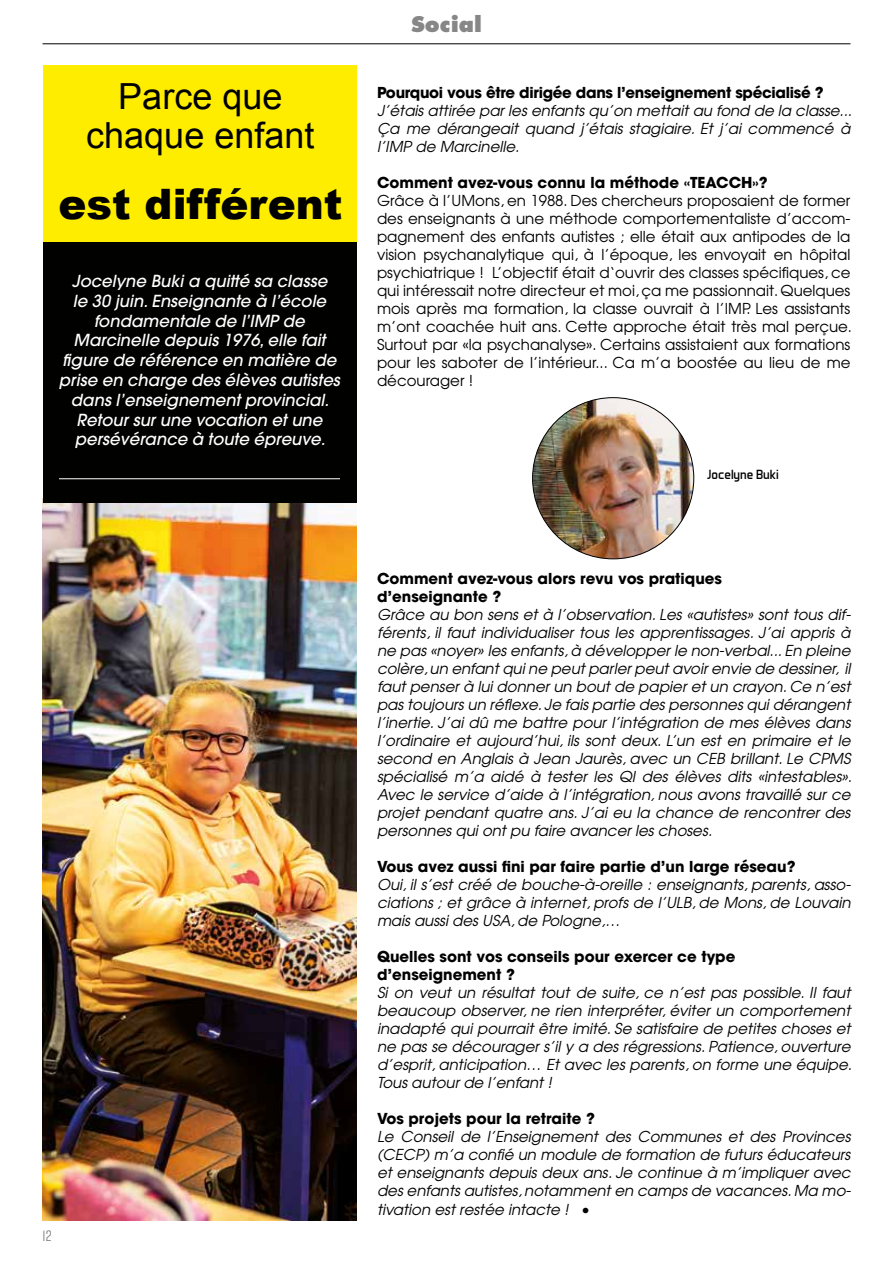
<style>
.page{position:relative;width:893px;height:1263px;background:#fff}
.page>*{position:absolute;margin:0;border:0;box-sizing:border-box;transform-origin:0 0}
.t1{font:900 42px "Arial";color:#010100}
.t2{font:36px/39px "Arial";color:#010100;text-align:center}
.t3{font:800 21px "Futura";color:#878787}
.t4{font:italic 500 16.5px/19.8px "Avant Garde";color:#fff;text-align:center}
.t5{font:italic 15px/18px "Avant Garde";color:#010100;text-align:justify}
.t6{font:15px/18px "Avant Garde";color:#010100;text-align:justify}
.t7{font:700 15px/18px "Avant Garde";color:#010100}
.t8{font:700 15px "Avant Garde";letter-spacing:-.02em;color:#010100}
.t9{font:15px "Rift";color:#706f6f}
.t10{font:13.5px "Aero Matics";color:#010100}
.s1{font-style:normal}
</style>
<div class="page">
<hr style="left:43px;top:44px;width:807px;height:1px;background:#000">
<div style="left:43px;top:66px;width:314px;height:189px;background:#ffed00"></div>
<img style="left:533px;top:398px;width:161px;height:161px;border-radius:81px">
<img style="left:43px;top:502px;width:313px;height:718px">
<div style="left:43px;top:242px;width:314px;height:260px;background:#010100"></div>
<hr style="left:59px;top:478px;width:281px;height:1px;background:#fff">
<h2 class="t2" style="left:86px;top:77px;width:230px">Parce que chaque enfant</h2>
<h1 class="t1" style="left:58px;top:173px;width:286px">est différent</h1>
<p class="t4" style="left:59px;top:271px;width:282px">Jocelyne Buki a quitté sa classe<br>le 30 juin. Enseignante à l’école fondamentale de l’IMP de<br>Marcinelle depuis 1976, elle fait figure de référence en matière de prise en charge des élèves autistes dans l’enseignement provincial.<br>Retour sur une vocation et une persévérance à toute épreuve.</p>
<h3 class="t3" style="left:411px;top:11px;width:72px">Social</h3>
<p class="t8" style="left:377px;top:83px;width:448px">Pourquoi vous être dirigée dans l’enseignement spécialisé ?</p>
<p class="t5" style="left:377px;top:102px;width:477px">J’étais attirée par les enfants qu’on mettait au fond de la classe...<br>Ça me dérangeait quand j’étais stagiaire. Et j’ai commencé à l’IMP de Marcinelle.</p>
<p class="t7" style="left:377px;top:174px;width:392px">Comment avez-vous connu la méthode «TEACCH»?</p>
<p class="t6" style="left:377px;top:192px;width:477px">Grâce à l’UMons, en 1988. Des chercheurs proposaient de former des enseignants à une méthode comportementaliste d’accom&shy;pagnement des enfants autistes ; elle était aux antipodes de la vision psychanalytique qui, à l’époque, les envoyait en hôpital psychiatrique ! L’objectif était d‘ouvrir des classes spécifiques, ce qui intéressait notre directeur et moi, ça me passionnait. Quelques mois après ma formation, la classe ouvrait à l’IMP. Les assistants m’ont coachée huit ans. Cette approche était très mal perçue.<br>Surtout par «la psychanalyse». Certains assistaient aux formations pour les saboter de l’intérieur... Ca m’a boostée au lieu de me décourager !</p>
<p class="t10" style="left:707px;top:466px;width:73px">Jocelyne Buki</p>
<p class="t9" style="left:43px;top:1225px;width:11px">12</p>
<p class="t7" style="left:377px;top:570px;width:346px">Comment avez-vous alors revu vos pratiques d’enseignante ?</p>
<p class="t5" style="left:377px;top:606px;width:476px">Grâce au bon sens et à l’observation. Les «autistes» sont tous dif&shy;férents, il faut individualiser tous les apprentissages. J’ai appris à ne pas «noyer» les enfants, à développer le non-verbal... En pleine colère, un enfant qui ne peut parler peut avoir envie de dessiner, il faut penser à lui donner un bout de papier et un crayon. Ce n’est pas toujours un réflexe. Je fais partie des personnes qui dérangent l’inertie. J’ai dû me battre pour l’intégration de mes élèves dans l’ordinaire et aujourd’hui, ils sont deux. L’un est en primaire et le second en Anglais à Jean Jaurès, avec un CEB brillant. Le CPMS spécialisé m’a aidé à tester les QI des élèves dits «intestables».<br>Avec le service d’aide à l’intégration, nous avons travaillé sur ce projet pendant quatre ans. J’ai eu la chance de rencontrer des personnes qui ont pu faire avancer les choses.</p>
<p class="t7" style="left:377px;top:858px;width:420px">Vous avez aussi fini par faire partie d’un large réseau?</p>
<p class="t5" style="left:377px;top:876px;width:475px">Oui, il s’est créé de bouche-à-oreille : enseignants, parents, asso&shy;ciations ; et grâce à internet, profs de l’ULB, de Mons, de Louvain mais aussi des USA, de Pologne,…</p>
<p class="t7" style="left:377px;top:948px;width:360px">Quelles sont vos conseils pour exercer ce type d’enseignement ?</p>
<p class="t5" style="left:377px;top:984px;width:476px">Si on veut un résultat tout de suite, ce n’est pas possible. Il faut beaucoup observer, ne rien interpréter, éviter un comportement inadapté qui pourrait être imité. Se satisfaire de petites choses et ne pas se décourager s’il y a des régressions. Patience, ouverture d’esprit, anticipation… Et avec les parents, on forme une équipe.<br>Tous autour de l’enfant !</p>
<p class="t7" style="left:377px;top:1110px;width:219px">Vos projets pour la retraite ?</p>
<p class="t5" style="left:377px;top:1128px;width:475px">Le Conseil de l’Enseignement des Communes et des Provinces (CECP) m’a confié un module de formation de futurs éducateurs et enseignants depuis deux ans. Je continue à m’impliquer avec des enfants autistes, notamment en camps de vacances. Ma mo&shy;tivation est restée intacte ! <span class="s1">•</span></p>
</div>
